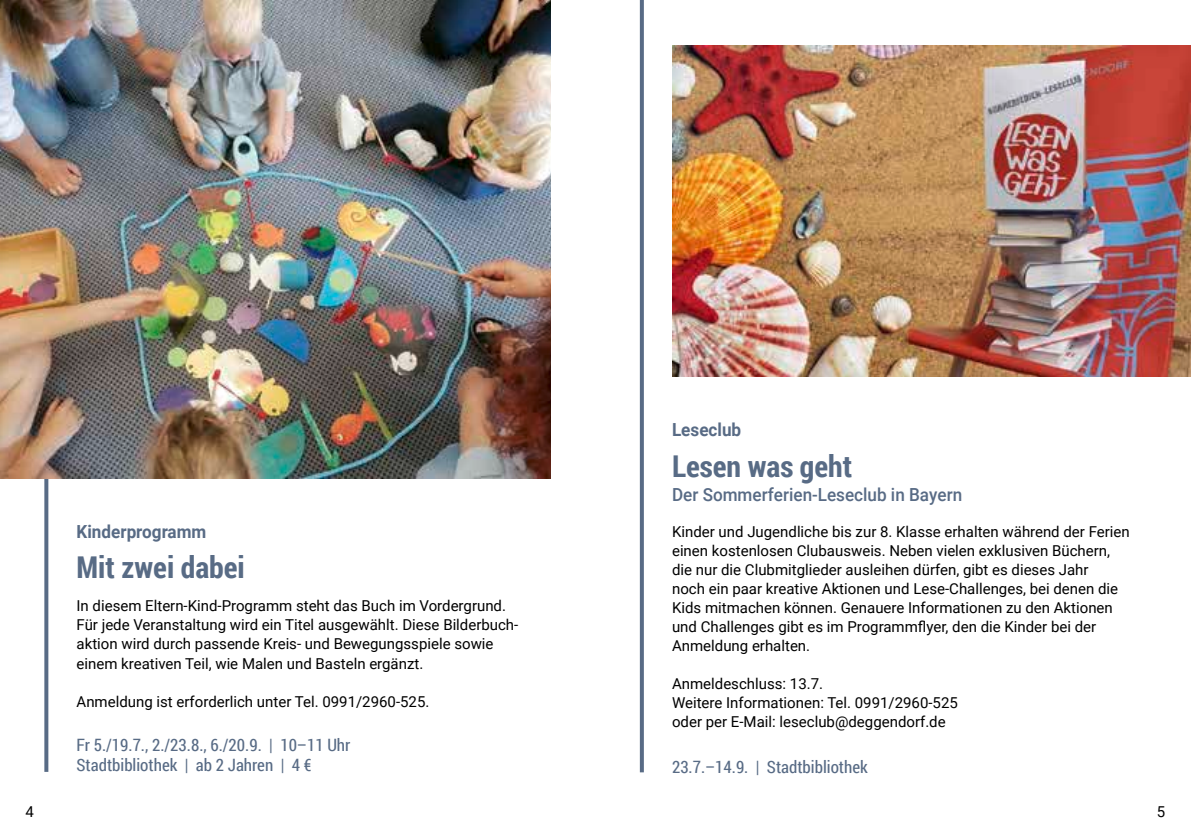
<style>
.page{position:relative;width:1191px;height:840px;background:#fff}
.page>*{position:absolute;margin:0;border:0;box-sizing:border-box;transform-origin:0 0}
.t1{font:700 30px "Roboto Condensed";color:#586b85}
.t2{font:500 18px "Roboto";color:#586b85;scale:.95 1}
.t3{font:700 18px "Roboto";color:#586b85;scale:.95 1}
.t4{font:17px/20px "Roboto Condensed";color:#586b85}
.t5{font:15px/19px "Roboto";color:#000}
</style>
<div class="page">
<svg style="left:44px;top:478px;width:4px;height:293px"></svg>
<svg style="left:640px;top:0;width:4px;height:771px;fill:#586b85"></svg>
<img style="left:672px;top:46px;width:519px;height:330px">
<img style="left:0;top:0;width:550px;height:478px">
<p class="t5" style="left:26px;top:803px;width:10px">4</p>
<p class="t3" style="left:77px;top:523px;width:138px">Kinderprogramm</p>
<h1 class="t1" style="left:77px;top:554px;width:170px">Mit zwei dabei</h1>
<p class="t5" style="left:77px;top:595px;width:443px">In diesem Eltern-Kind-Programm steht das Buch im Vordergrund.<br>Für jede Veranstaltung wird ein Titel ausgewählt. Diese Bilderbuch&shy;aktion wird durch passende Kreis- und Bewegungsspiele sowie einem kreativen Teil, wie Malen und Basteln ergänzt.</p>
<p class="t5" style="left:77px;top:692px;width:354px">Anmeldung ist erforderlich unter Tel. 0991/2960-525.</p>
<p class="t4" style="left:77px;top:736px;width:275px">Fr 5./19.7., 2./23.8., 6./20.9. | 10–11 Uhr<br>Stadtbibliothek | ab 2 Jahren | 4 €</p>
<p class="t3" style="left:672px;top:422px;width:74px">Leseclub</p>
<h1 class="t1" style="left:672px;top:453px;width:182px">Lesen was geht</h1>
<p class="t2" style="left:672px;top:487px;width:307px">Der Sommerferien-Leseclub in Bayern</p>
<p class="t5" style="left:672px;top:523px;width:459px">Kinder und Jugendliche bis zur 8. Klasse erhalten während der Ferien einen kostenlosen Clubausweis. Neben vielen exklusiven Büchern, die nur die Clubmitglieder ausleihen dürfen, gibt es dieses Jahr<br>noch ein paar kreative Aktionen und Lese-Challenges, bei denen die Kids mitmachen können. Genauere Informationen zu den Aktionen und Challenges gibt es im Programmflyer, den die Kinder bei der Anmeldung erhalten.</p>
<p class="t5" style="left:672px;top:675px;width:287px">Anmeldeschluss: 13.7.<br>Weitere Informationen: Tel. 0991/2960-525 oder per E-Mail: leseclub@deggendorf.de</p>
<p class="t4" style="left:672px;top:757px;width:197px">23.7.–14.9. | Stadtbibliothek</p>
<p class="t5" style="left:1157px;top:803px;width:10px">5</p>
</div>
